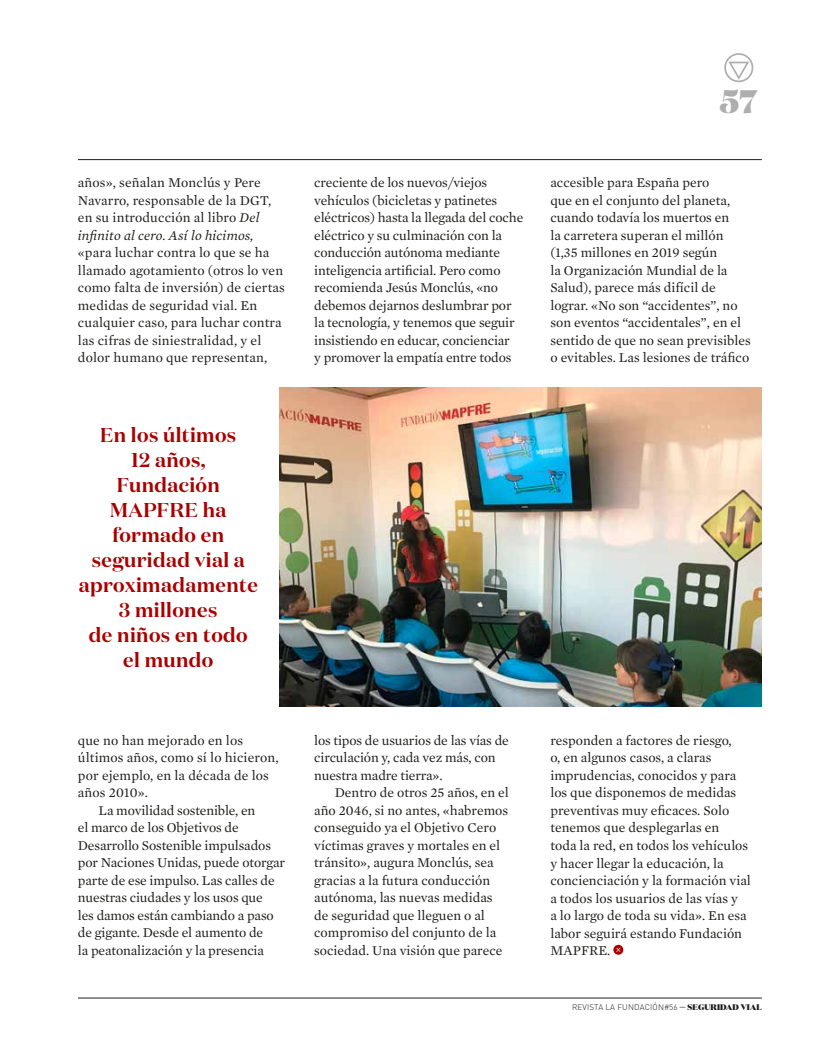
<style>
.page{position:relative;width:815px;height:1063px;background:#fff}
.page>*{position:absolute;margin:0;border:0;box-sizing:border-box;transform-origin:0 0}
.t1{font:900 32.5px "Domaine Display";color:#aeaeae}
.t2{font:600 20px/25px "Domaine Disp";letter-spacing:.02em;color:#a90000;text-align:center}
.t3{font:13.75px/17.5px "Mercury Text G1";color:#1d1d1b}
.t4{font:300 8.12px "DIN Pro";letter-spacing:.02em;color:#1d1d1b}
.s1{font-style:italic}
.s2{font-family:"Domaine Display";font-weight:900}
</style>
<div class="page">
<hr style="left:78px;top:159px;width:684px;height:1px;background:#1d1d1b">
<hr style="left:78px;top:998px;width:684px;height:1px;background:#1d1d1b">
<svg style="left:725px;top:54px;width:27px;height:27px"></svg>
<svg style="left:727px;top:61px;width:24px;height:19px"></svg>
<div style="left:724px;top:53px;width:29px;height:29px;border:2px solid #aeaeae;border-radius:50%"></div>
<svg style="left:613px;top:945px;width:10px;height:10px"></svg>
<svg style="left:616px;top:948px;width:4px;height:4px"></svg>
<img style="left:280px;top:387px;width:482px;height:319px">
<p class="t3" style="left:78px;top:174px;width:195px">años», señalan Monclús y Pere<br>Navarro, responsable de la DGT, en su introducción al libro <span class="s1">Del infinito al cero. Así lo hicimos,</span></p>
<p class="t3" style="left:78px;top:244px;width:208px">«para luchar contra lo que se ha llamado agotamiento (otros lo ven como falta de inversión) de ciertas medidas de seguridad vial. En cualquier caso, para luchar contra las cifras de siniestralidad, y el dolor humano que representan,</p>
<h2 class="t2" style="left:79px;top:422px;width:181px">En los últimos<br>12 años,<br>Fundación<br>MAPFRE ha formado en seguridad vial a aproximadamente<br>3 millones<br>de niños en todo el mundo</h2>
<p class="t3" style="left:78px;top:732px;width:167px">que no han mejorado en los</p>
<p class="t3" style="left:78px;top:749px;width:202px">últimos años, como sí lo hicieron,</p>
<p class="t3" style="left:78px;top:767px;width:192px">por ejemplo, en la década de los</p>
<p class="t3" style="left:78px;top:784px;width:72px">años 2010».</p>
<p class="t3" style="left:99px;top:802px;width:158px">La movilidad sostenible, en</p>
<p class="t3" style="left:78px;top:819px;width:162px">el marco de los Objetivos de</p>
<p class="t3" style="left:78px;top:837px;width:195px">Desarrollo Sostenible impulsados</p>
<p class="t3" style="left:78px;top:854px;width:209px">por Naciones Unidas, puede otorgar</p>
<p class="t3" style="left:78px;top:872px;width:198px">parte de ese impulso. Las calles de</p>
<p class="t3" style="left:78px;top:889px;width:186px">nuestras ciudades y los usos que</p>
<p class="t3" style="left:78px;top:907px;width:197px">les damos están cambiando a paso</p>
<p class="t3" style="left:78px;top:924px;width:187px">de gigante. Desde el aumento de</p>
<p class="t3" style="left:78px;top:942px;width:188px">la peatonalización y la presencia</p>
<p class="t3" style="left:314px;top:174px;width:211px">creciente de los nuevos/viejos vehículos (bicicletas y patinetes eléctricos) hasta la llegada del coche eléctrico y su culminación con la conducción autónoma mediante inteligencia artificial. Pero como recomienda Jesús Monclús, «no debemos dejarnos deslumbrar por la tecnología, y tenemos que seguir insistiendo en educar, concienciar<br>y promover la empatía entre todos</p>
<h1 class="t1" style="left:720px;top:80px;width:39px">57</h1>
<p class="t3" style="left:550px;top:174px;width:202px">accesible para España pero<br>que en el conjunto del planeta, cuando todavía los muertos en<br>la carretera superan el millón (1,35 millones en 2019 según<br>la Organización Mundial de la<br>Salud), parece más difícil de lograr. «No son “accidentes”, no son eventos “accidentales”, en el sentido de que no sean previsibles o evitables. Las lesiones de tráfico</p>
<p class="t3" style="left:314px;top:732px;width:196px">los tipos de usuarios de las vías de circulación y, cada vez más, con nuestra madre tierra».</p>
<p class="t3" style="left:314px;top:784px;width:196px;text-indent:21px">Dentro de otros 25 años, en el año 2046, si no antes, «habremos conseguido ya el Objetivo Cero víctimas graves y mortales en el tránsito», augura Monclús, sea gracias a la futura conducción autónoma, las nuevas medidas de seguridad que lleguen o al compromiso del conjunto de la sociedad. Una visión que parece</p>
<p class="t3" style="left:550px;top:732px;width:202px">responden a factores de riesgo,<br>o, en algunos casos, a claras imprudencias, conocidos y para los que disponemos de medidas preventivas muy eficaces. Solo tenemos que desplegarlas en<br>toda la red, en todos los vehículos y hacer llegar la educación, la concienciación y la formación vial a todos los usuarios de las vías y<br>a lo largo de toda su vida». En esa labor seguirá estando Fundación<br>MAPFRE.</p>
<p class="t4" style="left:572px;top:1001px;width:189px">REVISTA LA FUNDACIÓN#56 <span class="s2">— SEGURIDAD VIAL</span></p>
</div>
